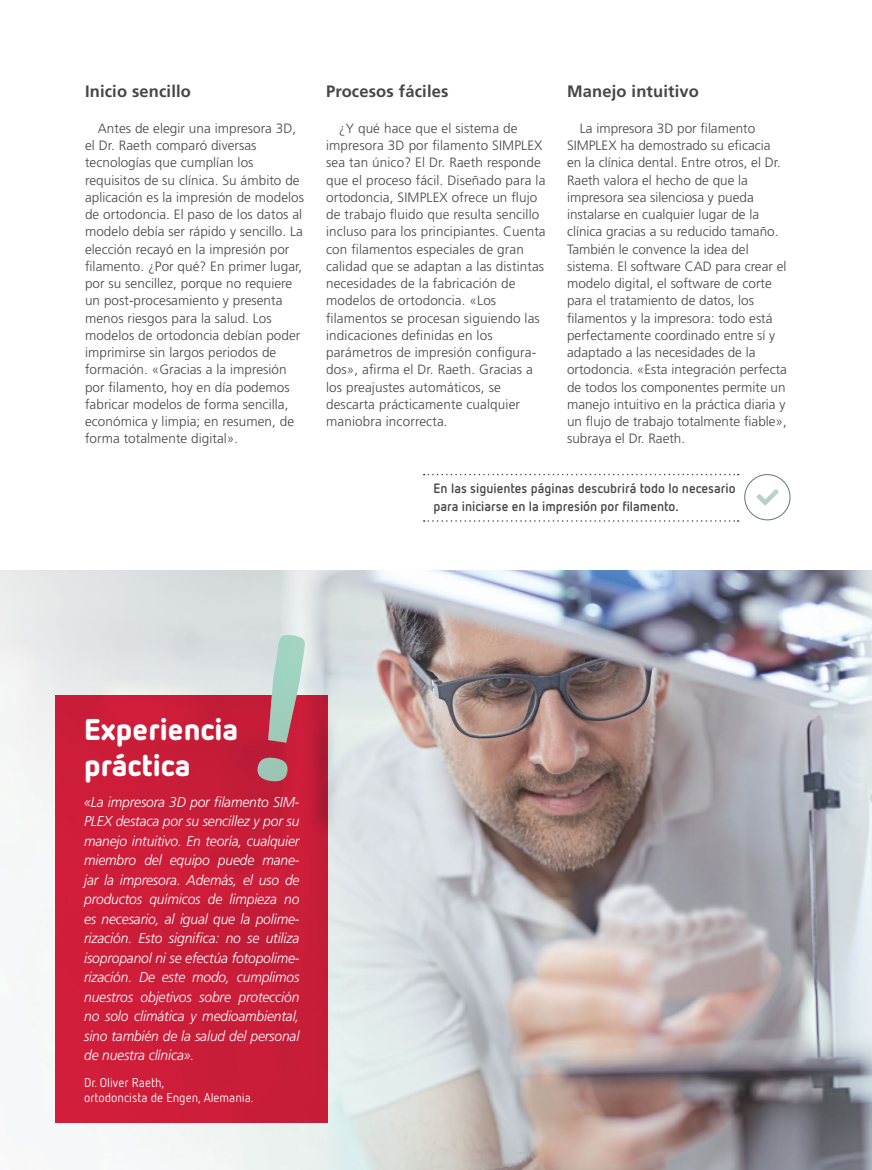
<style>
.page{position:relative;width:872px;height:1170px;background:#fff}
.page>*{position:absolute;margin:0;border:0;box-sizing:border-box;transform-origin:0 0}
.t1{font:900 30px/36px "Netto Pro";color:#fff}
.t2{font:700 16.5px "Frutiger LT Std";letter-spacing:.01em;color:#464547}
.t3{font:italic 300 14.25px/19.5px "Frutiger LT Std";letter-spacing:-.01em;color:#fff;text-align:justify}
.t4{font:300 13.5px/17.2px "Frutiger LT Std";letter-spacing:.005em;color:#464547}
.t5{font:700 13.5px/18px "Netto Pro";color:#464547}
.t6{font:12.75px/15.3px "Netto Pro";color:#fff}
</style>
<div class="page">
<img style="left:0;top:570px;width:872px;height:599px">
<div style="left:55px;top:694px;width:273px;height:428px;background:#cb1d39"></div>
<svg style="left:424px;top:474px;width:314px;height:1px"></svg>
<svg style="left:424px;top:520px;width:314px;height:1px"></svg>
<div style="left:744px;top:474px;width:46px;height:46px;border:1px solid #637677;border-radius:50%"></div>
<img style="left:756px;top:489px;width:22px;height:16px">
<img style="left:257px;top:635px;width:48px;height:147px">
<p class="t2" style="left:85px;top:82px;width:107px">Inicio sencillo</p>
<p class="t4" style="left:85px;top:120px;width:220px;text-indent:13px">Antes de elegir una impresora 3D, el Dr. Raeth comparó diversas tecnologías que cumplían los requisitos de su clínica. Su ámbito de aplicación es la impresión de modelos de ortodoncia. El paso de los datos al modelo debía ser rápido y sencillo. La elección recayó en la impresión por filamento. ¿Por qué? En primer lugar, por su sencillez, porque no requiere un post-procesamiento y presenta menos riesgos para la salud. Los modelos de ortodoncia debían poder imprimirse sin largos periodos de formación. «Gracias a la impresión por filamento, hoy en día podemos fabricar modelos de forma sencilla, económica y limpia; en resumen, de forma totalmente digital».</p>
<p class="t2" style="left:326px;top:82px;width:124px">Procesos fáciles</p>
<p class="t4" style="left:326px;top:120px;width:221px;text-indent:13px">¿Y qué hace que el sistema de impresora 3D por filamento SIMPLEX sea tan único? El Dr. Raeth responde que el proceso fácil. Diseñado para la ortodoncia, SIMPLEX ofrece un flujo de trabajo fluido que resulta sencillo incluso para los principiantes. Cuenta con filamentos especiales de gran calidad que se adaptan a las distintas necesidades de la fabricación de modelos de ortodoncia. «Los filamentos se procesan siguiendo las indicaciones definidas en los parámetros de impresión configura&shy;dos», afirma el Dr. Raeth. Gracias a los preajustes automáticos, se descarta prácticamente cualquier maniobra incorrecta.</p>
<p class="t2" style="left:567px;top:82px;width:133px">Manejo intuitivo</p>
<p class="t4" style="left:567px;top:120px;width:221px;text-indent:13px">La impresora 3D por filamento SIMPLEX ha demostrado su eficacia en la clínica dental. Entre otros, el Dr.<br>Raeth valora el hecho de que la impresora sea silenciosa y pueda instalarse en cualquier lugar de la clínica gracias a su reducido tamaño.<br>También le convence la idea del sistema. El software CAD para crear el modelo digital, el software de corte para el tratamiento de datos, los filamentos y la impresora: todo está perfectamente coordinado entre sí y adaptado a las necesidades de la ortodoncia. «Esta integración perfecta de todos los componentes permite un manejo intuitivo en la práctica diaria y un flujo de trabajo totalmente fiable», subraya el Dr. Raeth.</p>
<p class="t5" style="left:433px;top:479px;width:303px">En las siguientes páginas descubrirá todo lo necesario para iniciarse en la impresión por filamento.</p>
<h1 class="t1" style="left:84px;top:709px;width:156px">Experiencia práctica</h1>
<p class="t3" style="left:84px;top:792px;width:217px">«La impresora 3D por filamento SIM-PLEX destaca por su sencillez y por su manejo intuitivo. En teoría, cualquier miembro del equipo puede mane&shy;jar la impresora. Además, el uso de productos químicos de limpieza no es necesario, al igual que la polime&shy;rización. Esto significa: no se utiliza isopropanol ni se efectúa fotopolime&shy;rización. De este modo, cumplimos nuestros objetivos sobre protección no solo climática y medioambiental, sino también de la salud del personal de nuestra clínica».</p>
<p class="t6" style="left:84px;top:1074px;width:171px">Dr. Oliver Raeth,<br>ortodoncista de Engen, Alemania.</p>
</div>
